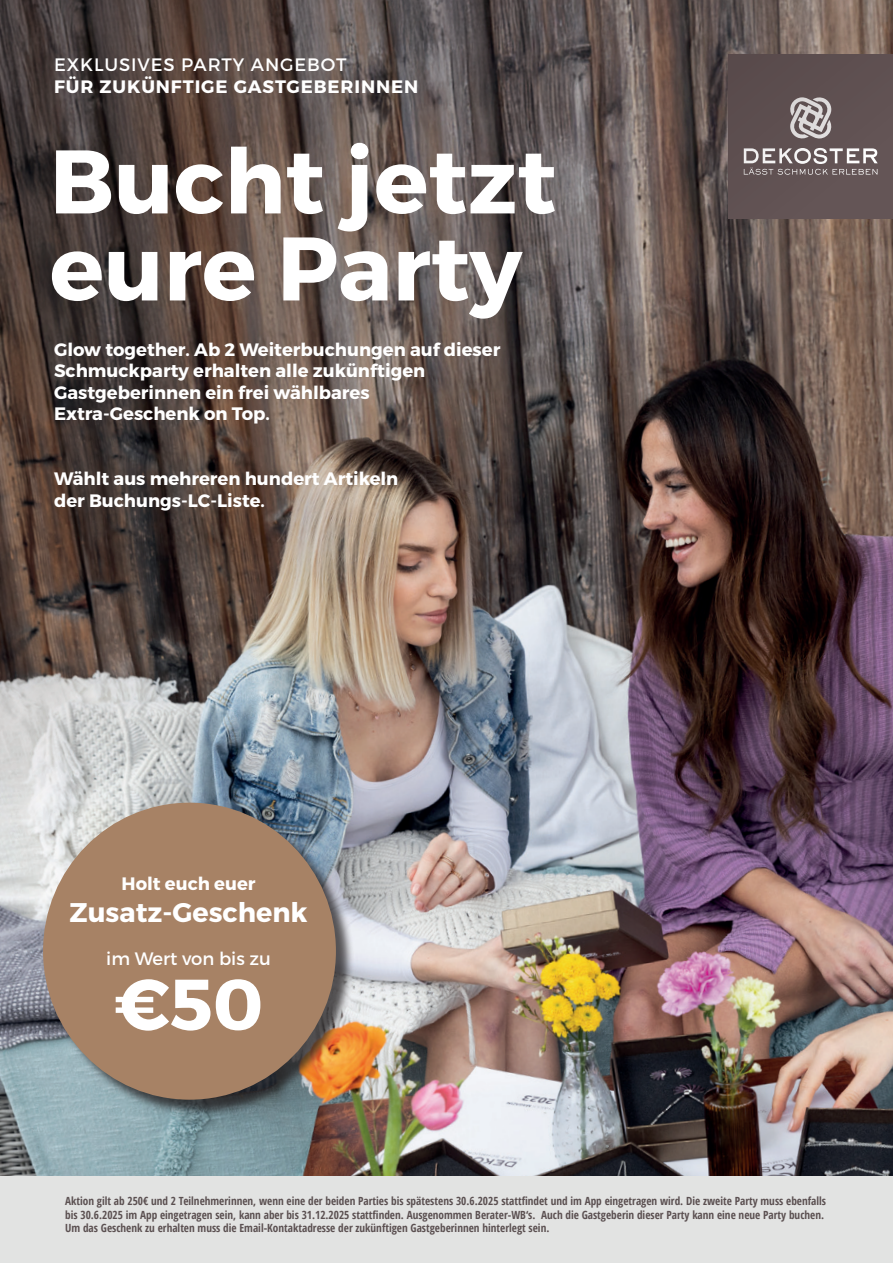
<style>
.page{position:relative;width:893px;height:1263px;background:#fff}
.page>*{position:absolute;margin:0;border:0;box-sizing:border-box;transform-origin:0 0}
.t1{font:700 90px/87px "Montserrat";color:#fff}
.t2{font:700 72px "Montserrat";color:#fff}
.t3{font:700 27px "Montserrat";color:#fff}
.t4{font:700 18px/21.6px "Montserrat";color:#fff}
.t5{font:700 18px "Montserrat";letter-spacing:.05em;color:#fff}
.t6{font:18px "Montserrat";letter-spacing:.05em;color:#fff}
.t7{font:18px "Montserrat";color:#fff}
.t8{font:700 condensed 11.25px/13.5px "Open Sans";color:#5b5051}
</style>
<div class="page">
<img style="left:0;top:921px;width:893px;height:256px">
<div style="left:45px;top:805px;width:310px;height:313px;background:#231f20;opacity:.75"></div>
<div style="left:43px;top:803px;width:293px;height:297px;background:#a78265;border-radius:50%"></div>
<img style="left:0;top:0;width:893px;height:921px">
<div style="left:0;top:1177px;width:893px;height:86px;background:#e2e3e2"></div>
<h3 class="t6" style="left:54px;top:54px;width:294px">EXKLUSIVES PARTY ANGEBOT</h3>
<h3 class="t5" style="left:54px;top:75px;width:366px">FÜR ZUKÜNFTIGE GASTGEBERINNEN</h3>
<h1 class="t1" style="left:50px;top:139px;width:508px">Bucht jetzt eure Party</h1>
<h3 class="t4" style="left:54px;top:339px;width:448px">Glow together. Ab 2 Weiterbuchungen auf dieser Schmuckparty erhalten alle zukünftigen Gastgeberinnen ein frei wählbares Extra-Geschenk on Top.</h3>
<h3 class="t4" style="left:54px;top:468px;width:346px">Wählt aus mehreren hundert Artikeln der Buchungs-LC-Liste.</h3>
<h3 class="t4" style="left:122px;top:873px;width:135px">Holt euch euer</h3>
<h3 class="t3" style="left:70px;top:896px;width:240px">Zusatz-Geschenk</h3>
<h3 class="t7" style="left:106px;top:948px;width:166px">im Wert von bis zu</h3>
<h2 class="t2" style="left:114px;top:960px;width:151px">€50</h2>
<p class="t8" style="left:65px;top:1194px;width:762px">Aktion gilt ab 250€ und 2 Teilnehmerinnen, wenn eine der beiden Parties bis spätestens 30.6.2025 stattfindet und im App eingetragen wird. Die zweite Party muss ebenfalls bis 30.6.2025 im App eingetragen sein, kann aber bis 31.12.2025 stattfinden. Ausgenommen Berater-WB‘s. Auch die Gastgeberin dieser Party kann eine neue Party buchen.<br>Um das Geschenk zu erhalten muss die Email-Kontaktadresse der zukünftigen Gastgeberinnen hinterlegt sein.</p>
</div>
